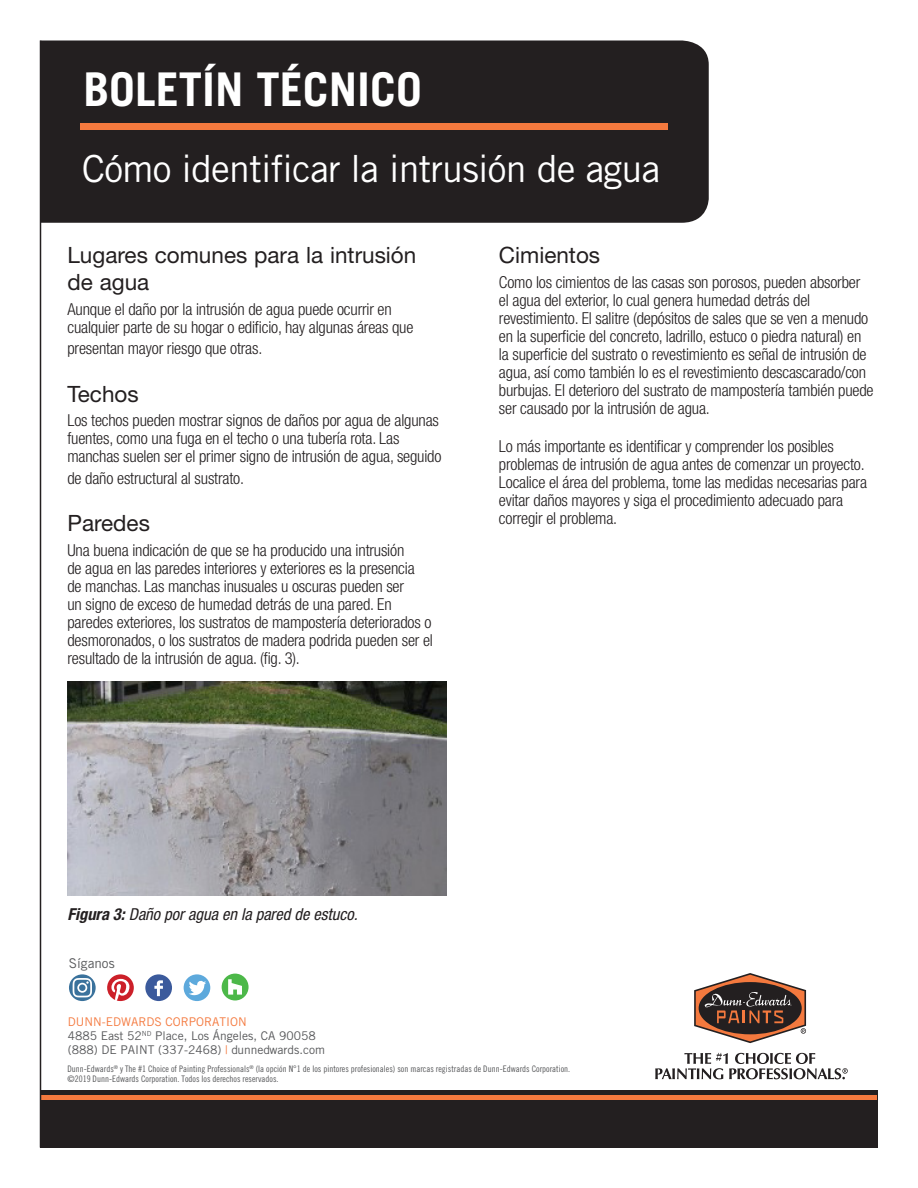
<style>
.page{position:relative;width:918px;height:1188px;background:#fff}
.page>*{position:absolute;margin:0;border:0;box-sizing:border-box;transform-origin:0 0}
.t1{font:700 46.5px "Trade Gothic";color:#fff}
.t2{font:37.5px "Trade Gothic";letter-spacing:-.02em;color:#fff}
.greentextbold{font:22.5px/27px "Helvetica Neue";color:#231f20}
.t3{font:300 condensed 16.5px/18px "Helvetica Neue";letter-spacing:-.01em;color:#231f20}
.t4{font:italic condensed 16.5px "Helvetica Neue LT Std";color:#231f20}
.t5{font:13.5px "Trade Gothic";color:#58595b}
.t6{font:12px/14.4px "Trade Gothic";color:#57585a}
.t7{font:12px "Trade Gothic";color:#f4793e}
.t8{font:9px/9.8px "Trade Gothic Cond Eighteen";color:#57585a}
.s1{font-family:"Helvetica Neue";font-weight:700}
.s2{color:#f4793e}
</style>
<div class="page">
<div style="left:40px;top:1090px;width:838px;height:58px;background:#231f20"></div>
<div style="left:40px;top:1095px;width:838px;height:5px;background:#f4793e"></div>
<svg style="left:694px;top:973px;width:112px;height:70px"></svg>
<svg style="left:655px;top:1053px;width:193px;height:26px"></svg>
<div style="left:145px;top:974px;width:27px;height:27px;background:#3b5a9c;border-radius:50%"></div>
<svg style="left:154px;top:980px;width:9px;height:16px"></svg>
<svg style="left:107px;top:974px;width:27px;height:27px"></svg>
<div style="left:184px;top:974px;width:26px;height:27px;background:#5da9dc;border-radius:50%"></div>
<svg style="left:189px;top:980px;width:17px;height:15px"></svg>
<svg style="left:69px;top:974px;width:27px;height:27px"></svg>
<svg style="left:73px;top:978px;width:19px;height:19px"></svg>
<div style="left:222px;top:974px;width:27px;height:26px;background:#4cb849;border-radius:50%"></div>
<svg style="left:228px;top:979px;width:14px;height:16px"></svg>
<hr style="left:40px;top:40px;width:1px;height:1108px;background:#231f20">
<div style="left:41px;top:40px;width:668px;height:183px;background:#231f20"></div>
<div style="left:80px;top:124px;width:588px;height:6px;background:#f4793e"></div>
<img style="left:68px;top:682px;width:378px;height:213px">
<h1 class="t1" style="left:83px;top:60px;width:340px">BOLETÍN TÉCNICO</h1>
<p class="t2" style="left:82px;top:146px;width:580px">Cómo identificar la intrusión de agua</p>
<p class="greentextbold" style="left:67px;top:241px;width:350px">Lugares comunes para la intrusión de agua</p>
<p class="t3" style="left:67px;top:300px;width:347px">Aunque el daño por la intrusión de agua puede ocurrir en cualquier parte de su hogar o edificio, hay algunas áreas que</p>
<p class="t3" style="left:67px;top:339px;width:196px">presentan mayor riesgo que otras.</p>
<p class="greentextbold" style="left:67px;top:380px;width:73px">Techos</p>
<p class="t3" style="left:67px;top:411px;width:376px">Los techos pueden mostrar signos de daños por agua de algunas fuentes, como una fuga en el techo o una tubería rota. Las manchas suelen ser el primer signo de intrusión de agua, seguido</p>
<p class="t3" style="left:67px;top:469px;width:178px">de daño estructural al sustrato.</p>
<p class="greentextbold" style="left:67px;top:509px;width:84px">Paredes</p>
<p class="t3" style="left:67px;top:541px;width:367px">Una buena indicación de que se ha producido una intrusión<br>de agua en las paredes interiores y exteriores es la presencia de manchas. Las manchas inusuales u oscuras pueden ser<br>un signo de exceso de humedad detrás de una pared. En paredes exteriores, los sustratos de mampostería deteriorados o desmoronados, o los sustratos de madera podrida pueden ser el resultado de la intrusión de agua. (fig. 3).</p>
<p class="greentextbold" style="left:499px;top:241px;width:103px">Cimientos</p>
<p class="t3" style="left:499px;top:273px;width:376px">Como los cimientos de las casas son porosos, pueden absorber el agua del exterior, lo cual genera humedad detrás del revestimiento. El salitre (depósitos de sales que se ven a menudo en la superficie del concreto, ladrillo, estuco o piedra natural) en la superficie del sustrato o revestimiento es señal de intrusión de agua, así como también lo es el revestimiento descascarado/con burbujas. El deterioro del sustrato de mampostería también puede ser causado por la intrusión de agua.</p>
<p class="t3" style="left:499px;top:437px;width:370px">Lo más importante es identificar y comprender los posibles problemas de intrusión de agua antes de comenzar un proyecto.<br>Localice el área del problema, tome las medidas necesarias para evitar daños mayores y siga el procedimiento adecuado para corregir el problema.</p>
<p class="t4" style="left:68px;top:905px;width:292px"><span class="s1">Figura 3:</span> Daño por agua en la pared de estuco.</p>
<p class="t5" style="left:69px;top:955px;width:47px">Síganos</p>
<p class="t7" style="left:68px;top:1014px;width:181px">DUNN-EDWARDS CORPORATION</p>
<p class="t8" style="left:67px;top:1064px;width:504px">Dunn-Edwards<sup>®</sup> y The #1 Choice of Painting Professionals<sup>®</sup> (la opción N°1 de los pintores profesionales) son marcas registradas de Dunn-Edwards Corporation. ©2019 Dunn-Edwards Corporation. Todos los derechos reservados.</p>
<p class="t6" style="left:68px;top:1028px;width:259px">4885 East 52<sup>ND</sup> Place, Los Ángeles, CA 90058 (888) DE PAINT (337-2468) <span class="s2">|</span> dunnedwards.com</p>
</div>
